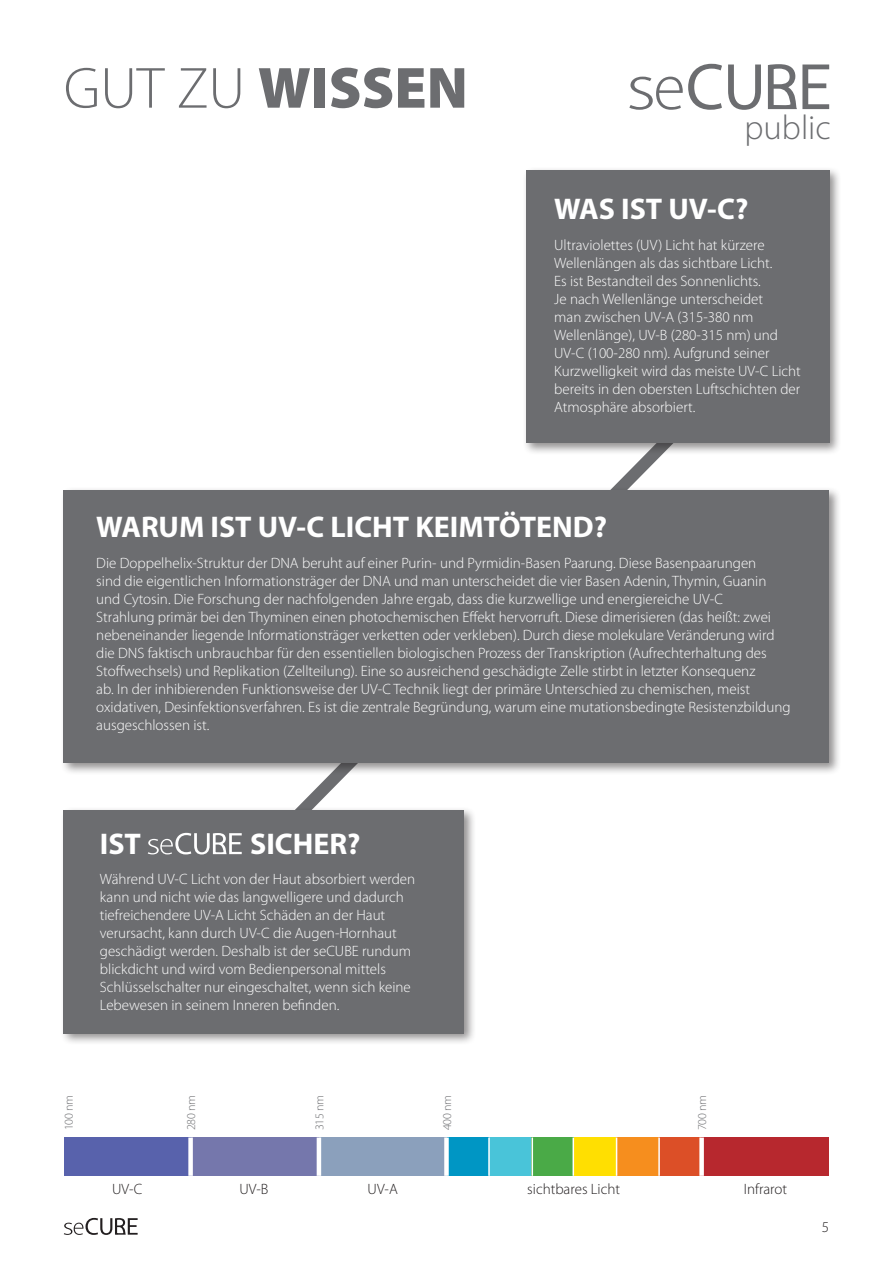
<style>
.page{position:relative;width:893px;height:1263px;background:#fff}
.page>*{position:absolute;margin:0;border:0;box-sizing:border-box;transform-origin:0 0}
.t1{font:900 58.5px "Myriad Pro";color:#6c6d70}
.t2{font:300 34.5px "Myriad Pro";color:#6c6d70}
.t3{font:700 30px "Myriad Pro";color:#fff}
.t4{font:300 15px/18px "Myriad Pro";color:#fff}
.t5{font:300 15px "Myriad Pro";color:#231f20}
.t6{font:300 12px "Myriad Pro";color:#6c6d70}
.s1{font-weight:300}
</style>
<div class="page">
<svg style="left:299px;top:456px;width:362px;height:350px"></svg>
<div style="left:522px;top:166px;width:320px;height:290px;background:#231f20;opacity:.5"></div>
<div style="left:526px;top:170px;width:303px;height:273px;background:#6c6d70"></div>
<div style="left:60px;top:806px;width:417px;height:240px;background:#231f20;opacity:.5"></div>
<div style="left:64px;top:810px;width:400px;height:223px;background:#6c6d70"></div>
<svg style="left:148px;top:833px;width:94px;height:21px"></svg>
<div style="left:64px;top:1137px;width:127px;height:39px;background:#5862ac"></div>
<div style="left:191px;top:1137px;width:128px;height:39px;background:#7577ac"></div>
<div style="left:446px;top:1137px;width:43px;height:39px;background:#0096c4"></div>
<div style="left:574px;top:1137px;width:43px;height:39px;background:#ffdf01"></div>
<div style="left:489px;top:1137px;width:42px;height:39px;background:#49c4d9"></div>
<div style="left:617px;top:1137px;width:42px;height:39px;background:#f68e1e"></div>
<div style="left:531px;top:1137px;width:43px;height:39px;background:#4aaa47"></div>
<div style="left:659px;top:1137px;width:43px;height:39px;background:#dc4f27"></div>
<div style="left:702px;top:1137px;width:127px;height:39px;background:#b7282e"></div>
<div style="left:319px;top:1137px;width:127px;height:39px;background:#8ba0bc"></div>
<div style="left:188px;top:1137px;width:5px;height:39px;background:#fff"></div>
<hr style="left:317px;top:1137px;width:4px;height:39px;background:#fff">
<div style="left:444px;top:1137px;width:5px;height:39px;background:#fff"></div>
<div style="left:699px;top:1137px;width:5px;height:39px;background:#fff"></div>
<hr style="left:488px;top:1137px;width:2px;height:39px;background:#fff">
<hr style="left:531px;top:1137px;width:2px;height:39px;background:#fff">
<hr style="left:616px;top:1137px;width:1px;height:39px;background:#fff">
<hr style="left:658px;top:1137px;width:2px;height:39px;background:#fff">
<hr style="left:573px;top:1137px;width:1px;height:39px;background:#fff">
<div style="left:60px;top:486px;width:782px;height:290px;background:#231f20;opacity:.5"></div>
<div style="left:64px;top:490px;width:765px;height:273px;background:#6c6d70"></div>
<svg style="left:629px;top:64px;width:93px;height:46px"></svg>
<svg style="left:728px;top:65px;width:33px;height:45px"></svg>
<svg style="left:768px;top:64px;width:61px;height:45px"></svg>
<svg style="left:64px;top:1218px;width:74px;height:17px"></svg>
<p class="t1" style="left:64px;top:55px;width:406px"><span class="s1">GUT ZU</span> WISSEN</p>
<p class="t2" style="left:745px;top:109px;width:88px">public</p>
<p class="t3" style="left:554px;top:190px;width:196px">WAS IST UV-C?</p>
<p class="t4" style="left:554px;top:236px;width:248px">Ultraviolettes (UV) Licht hat kürzere Wellenlängen als das sichtbare Licht.<br>Es ist Bestandteil des Sonnenlichts.<br>Je nach Wellenlänge unterscheidet<br>man zwischen UV-A (315-380 nm Wellenlänge), UV-B (280-315 nm) und UV-C (100-280 nm). Aufgrund seiner Kurzwelligkeit wird das meiste UV-C Licht bereits in den obersten Luftschichten der Atmosphäre absorbiert.</p>
<p class="t3" style="left:96px;top:508px;width:512px">WARUM IST UV-C LICHT KEIMTÖTEND?</p>
<p class="t4" style="left:96px;top:554px;width:696px">Die Doppelhelix-Struktur der DNA beruht auf einer Purin- und Pyrmidin-Basen Paarung. Diese Basenpaarungen<br>sind die eigentlichen Informationsträger der DNA und man unterscheidet die vier Basen Adenin, Thymin, Guanin und Cytosin. Die Forschung der nachfolgenden Jahre ergab, dass die kurzwellige und energiereiche UV-C<br>Strahlung primär bei den Thyminen einen photochemischen Effekt hervorruft. Diese dimerisieren (das heißt: zwei nebeneinander liegende Informationsträger verketten oder verkleben). Durch diese molekulare Veränderung wird die DNS faktisch unbrauchbar für den essentiellen biologischen Prozess der Transkription (Aufrechterhaltung des Stoffwechsels) und Replikation (Zellteilung). Eine so ausreichend geschädigte Zelle stirbt in letzter Konsequenz<br>ab. In der inhibierenden Funktionsweise der UV-C Technik liegt der primäre Unterschied zu chemischen, meist oxidativen, Desinfektionsverfahren. Es ist die zentrale Begründung, warum eine mutationsbedingte Resistenzbildung ausgeschlossen ist.</p>
<p class="t3" style="left:100px;top:824px;width:43px">IST</p>
<p class="t3" style="left:250px;top:824px;width:112px">SICHER?</p>
<p class="t4" style="left:100px;top:870px;width:317px">Während UV-C Licht von der Haut absorbiert werden kann und nicht wie das langwelligere und dadurch tiefreichendere UV-A Licht Schäden an der Haut verursacht, kann durch UV-C die Augen-Hornhaut geschädigt werden. Deshalb ist der seCUBE rundum blickdicht und wird vom Bedienpersonal mittels Schlüsselschalter nur eingeschaltet, wenn sich keine Lebewesen in seinem Inneren befinden.</p>
<p class="t6" style="left:62px;top:1130px;width:37px;rotate:-90deg">100nm</p>
<p class="t6" style="left:184px;top:1130px;width:37px;rotate:-90deg">280nm</p>
<p class="t6" style="left:313px;top:1130px;width:37px;rotate:-90deg">315nm</p>
<p class="t6" style="left:440px;top:1130px;width:37px;rotate:-90deg">400nm</p>
<p class="t6" style="left:695px;top:1130px;width:37px;rotate:-90deg">700nm</p>
<p class="t5" style="left:112px;top:1181px;width:32px">UV-C</p>
<p class="t5" style="left:240px;top:1181px;width:30px">UV-B</p>
<p class="t5" style="left:368px;top:1181px;width:32px">UV-A</p>
<p class="t5" style="left:527px;top:1181px;width:94px">sichtbares Licht</p>
<p class="t5" style="left:744px;top:1181px;width:45px">Infrarot</p>
<p class="t5" style="left:822px;top:1219px;width:9px">5</p>
</div>
